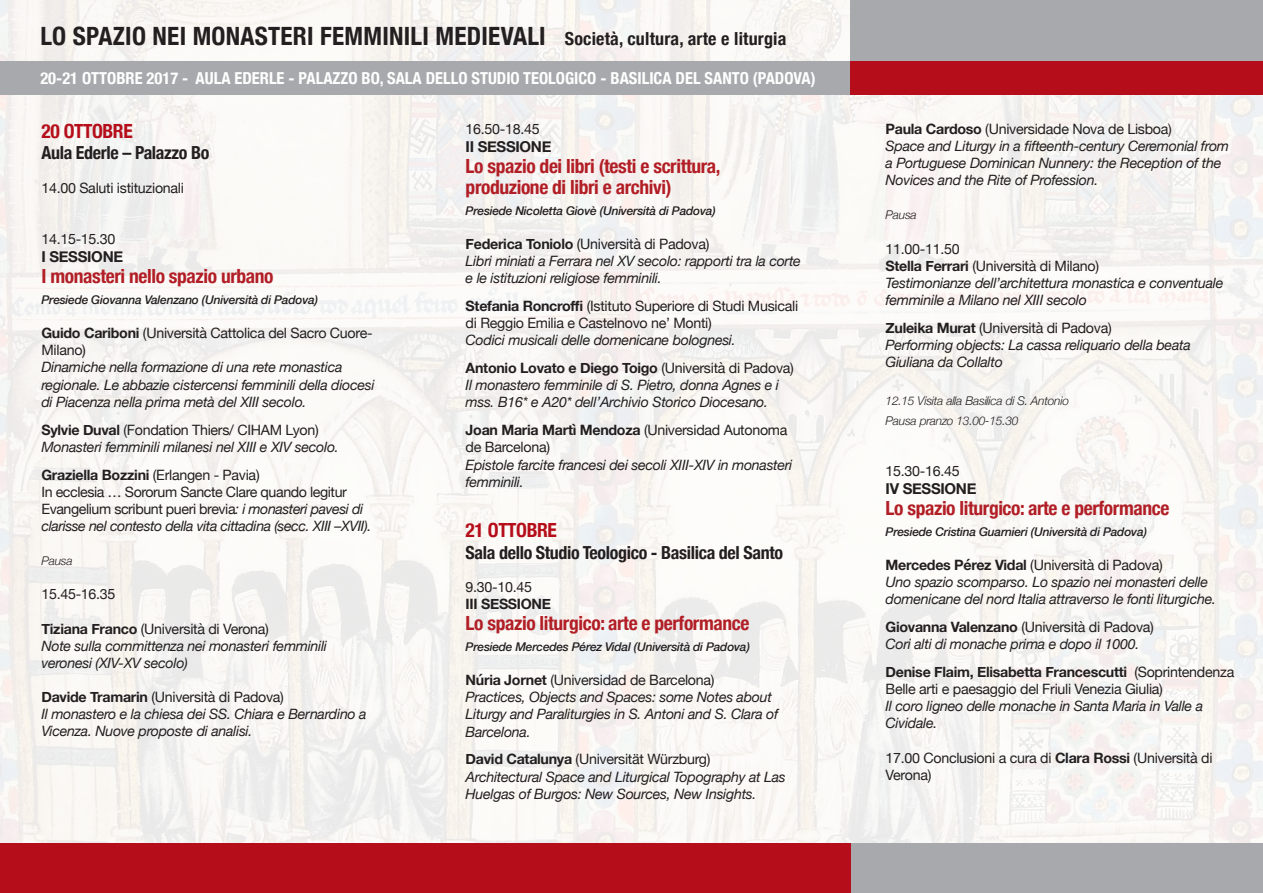
<style>
.page{position:relative;width:1263px;height:893px;background:#fff}
.page>*{position:absolute;margin:0;border:0;box-sizing:border-box;transform-origin:0 0}
.t1{font:700 condensed 25.2px "Helvetica Neue";letter-spacing:.01em;color:#231f20}
.t2{font:700 condensed 19.5px/21px "Helvetica Neue";letter-spacing:-.02em;color:#b21e26}
.t3{font:700 condensed 19.5px "Helvetica Neue";letter-spacing:-.02em;color:#b50e1a}
.t4{font:700 condensed 18px "Helvetica Neue";letter-spacing:-.02em;color:#231f20}
.t5{font:700 condensed 16.5px "Helvetica Neue";color:#fff}
.t6{font:700 15px "Helvetica Neue";letter-spacing:-.02em;color:#231f20}
.t7{font:italic 14.25px/17.1px "Helvetica Neue";letter-spacing:-.02em;color:#231f20}
.t8{font:14.25px/17.1px "Helvetica Neue";letter-spacing:-.02em;color:#231f20}
.t9{font:700 14.25px "Helvetica Neue";letter-spacing:-.02em;color:#231f20}
.t10{font:italic 500 12px "Helvetica Neue";letter-spacing:-.02em;color:#231f20}
.t11{font:italic 300 12px "Helvetica Neue";letter-spacing:-.02em;color:#231f20}
.s1{font-size:18px}
.s2{font-weight:700}
.s3{font-weight:400}
.s4{font-style:normal}
</style>
<div class="page">
<img style="left:0;top:0;width:1263px;height:843px">
<div style="left:842px;top:843px;width:421px;height:50px;background:#a8a9ad"></div>
<div style="left:850px;top:0;width:413px;height:61px;background:#a8a9ad"></div>
<div style="left:0;top:61px;width:850px;height:34px;background:#a8a9ad"></div>
<div style="left:850px;top:61px;width:413px;height:34px;background:#b50e1a"></div>
<div style="left:0;top:843px;width:850px;height:50px;background:#b50e1a"></div>
<p class="t1" style="left:40px;top:15px;width:747px">LO SPAZIO NEI MONASTERI FEMMINILI MEDIEVALI <span class="s1">Società, cultura, arte e liturgia</span></p>
<p class="t5" style="left:40px;top:65px;width:777px">20-21 OTTOBRE 2017 - AULA EDERLE - PALAZZO BO, SALA DELLO STUDIO TEOLOGICO - BASILICA DEL SANTO (PADOVA)</p>
<p class="t3" style="left:41px;top:115px;width:93px">20 OTTOBRE</p>
<p class="t4" style="left:41px;top:138px;width:169px">Aula Ederle – Palazzo Bo</p>
<p class="t8" style="left:41px;top:180px;width:144px">14.00 Saluti istituzionali</p>
<p class="t8" style="left:41px;top:231px;width:76px">14.15-15.30</p>
<p class="t6" style="left:41px;top:245px;width:83px">I SESSIONE</p>
<p class="t2" style="left:41px;top:264px;width:234px">I monasteri nello spazio urbano</p>
<p class="t10" style="left:41px;top:289px;width:278px">Presiede Giovanna Valenzano (Università di Padova)</p>
<p class="t8" style="left:41px;top:325px;width:333px"><span class="s2">Guido Cariboni</span> (Università Cattolica del Sacro Cuore-<br>Milano)</p>
<p class="t7" style="left:41px;top:360px;width:335px">Dinamiche nella formazione di una rete monastica regionale. Le abbazie cistercensi femminili della diocesi di Piacenza nella prima metà del XIII secolo.</p>
<p class="t8" style="left:41px;top:422px;width:279px"><span class="s2">Sylvie Duval</span> (Fondation Thiers/ CIHAM Lyon)</p>
<p class="t7" style="left:41px;top:439px;width:299px">Monasteri femminili milanesi nel XIII e XIV secolo.</p>
<p class="t9" style="left:41px;top:463px;width:220px">Graziella Bozzini <span class="s3">(Erlangen - Pavia)</span></p>
<p class="t7" style="left:41px;top:484px;width:331px"><span class="s4">In ecclesia … Sororum Sancte Clare quando legitur<br>Evangelium scribunt pueri brevia</span>: i monasteri pavesi di clarisse nel contesto della vita cittadina (secc. XIII –XVII).</p>
<p class="t11" style="left:41px;top:551px;width:33px">Pausa</p>
<p class="t8" style="left:41px;top:586px;width:76px">15.45-16.35</p>
<p class="t8" style="left:41px;top:621px;width:229px"><span class="s2">Tiziana Franco</span> (Università di Verona)</p>
<p class="t7" style="left:41px;top:638px;width:287px">Note sulla committenza nei monasteri femminili veronesi (XIV-XV secolo)</p>
<p class="t8" style="left:41px;top:689px;width:244px"><span class="s2">Davide Tramarin</span> (Università di Padova)</p>
<p class="t7" style="left:41px;top:706px;width:327px">Il monastero e la chiesa dei SS. Chiara e Bernardino a<br>Vicenza. Nuove proposte di analisi.</p>
<p class="t8" style="left:466px;top:121px;width:76px">16.50-18.45</p>
<p class="t6" style="left:466px;top:135px;width:87px">II SESSIONE</p>
<p class="t2" style="left:466px;top:154px;width:256px">Lo spazio dei libri (testi e scrittura, produzione di libri e archivi)</p>
<p class="t10" style="left:466px;top:200px;width:252px">Presiede Nicoletta Giovè (Università di Padova)</p>
<p class="t8" style="left:466px;top:236px;width:245px"><span class="s2">Federica Toniolo</span> (Università di Padova)</p>
<p class="t7" style="left:466px;top:253px;width:337px">Libri miniati a Ferrara nel XV secolo: rapporti tra la corte e le istituzioni religiose femminili.</p>
<p class="t8" style="left:466px;top:298px;width:334px"><span class="s2">Stefania Roncroffi</span> (Istituto Superiore di Studi Musicali di Reggio Emilia e Castelnovo ne’ Monti)</p>
<p class="t7" style="left:466px;top:333px;width:272px">Codici musicali delle domenicane bolognesi.</p>
<p class="t9" style="left:466px;top:357px;width:330px">Antonio Lovato e Diego Toigo <span class="s3">(Università di Padova)</span></p>
<p class="t7" style="left:466px;top:378px;width:315px">Il monastero femminile di S. Pietro, donna Agnes e i mss. B16* e A20* dell’Archivio Storico Diocesano.</p>
<p class="t8" style="left:466px;top:423px;width:323px"><span class="s2">Joan Maria Martì Mendoza</span> (Universidad Autonoma de Barcelona)</p>
<p class="t7" style="left:466px;top:457px;width:328px">Epistole farcite francesi dei secoli XIII-XIV in monasteri femminili.</p>
<p class="t3" style="left:466px;top:514px;width:93px">21 OTTOBRE</p>
<p class="t4" style="left:466px;top:537px;width:319px">Sala dello Studio Teologico - Basilica del Santo</p>
<p class="t8" style="left:466px;top:579px;width:68px">9.30-10.45</p>
<p class="t9" style="left:466px;top:593px;width:87px">III SESSIONE</p>
<p class="t2" style="left:466px;top:611px;width:285px">Lo spazio liturgico: arte e performance</p>
<p class="t10" style="left:466px;top:636px;width:286px">Presiede Mercedes Pérez Vidal (Università di Padova)</p>
<p class="t8" style="left:466px;top:672px;width:250px"><span class="s2">Núria Jornet</span> (Universidad de Barcelona)</p>
<p class="t7" style="left:466px;top:690px;width:314px">Practices, Objects and Spaces: some Notes about<br>Liturgy and Paraliturgies in S. Antoni and S. Clara of<br>Barcelona.</p>
<p class="t8" style="left:466px;top:752px;width:246px"><span class="s2">David Catalunya</span> (Universität Würzburg)</p>
<p class="t7" style="left:466px;top:769px;width:322px">Architectural Space and Liturgical Topography at Las<br>Huelgas of Burgos: New Sources, New Insights.</p>
<p class="t8" style="left:885px;top:121px;width:288px"><span class="s2">Paula Cardoso</span> (Universidade Nova de Lisboa)</p>
<p class="t7" style="left:885px;top:138px;width:345px">Space and Liturgy in a fifteenth-century Ceremonial from a Portuguese Dominican Nunnery: the Reception of the<br>Novices and the Rite of Profession.</p>
<p class="t11" style="left:885px;top:206px;width:33px">Pausa</p>
<p class="t8" style="left:885px;top:241px;width:76px">11.00-11.50</p>
<p class="t8" style="left:885px;top:258px;width:215px"><span class="s2">Stella Ferrari</span> (Università di Milano)</p>
<p class="t7" style="left:885px;top:275px;width:339px">Testimonianze dell’architettura monastica e conventuale femminile a Milano nel XIII secolo</p>
<p class="t8" style="left:885px;top:320px;width:228px"><span class="s2">Zuleika Murat</span> (Università di Padova)</p>
<p class="t7" style="left:885px;top:337px;width:307px">Performing objects: La cassa reliquario della beata<br>Giuliana da Collalto</p>
<p class="t11" style="left:885px;top:391px;width:185px">12.15 Visita alla Basilica di S. Antonio</p>
<p class="t11" style="left:885px;top:411px;width:134px">Pausa pranzo 13.00-15.30</p>
<p class="t8" style="left:885px;top:463px;width:76px">15.30-16.45</p>
<p class="t6" style="left:885px;top:477px;width:92px">IV SESSIONE</p>
<p class="t2" style="left:885px;top:496px;width:285px">Lo spazio liturgico: arte e performance</p>
<p class="t10" style="left:885px;top:521px;width:263px">Presiede Cristina Guarnieri (Università di Padova)</p>
<p class="t8" style="left:885px;top:557px;width:279px"><span class="s2">Mercedes Pérez Vidal</span> (Università di Padova)</p>
<p class="t7" style="left:885px;top:574px;width:332px">Uno spazio scomparso. Lo spazio nei monasteri delle domenicane del nord Italia attraverso le fonti liturgiche.</p>
<p class="t8" style="left:885px;top:619px;width:270px"><span class="s2">Giovanna Valenzano</span> (Università di Padova)</p>
<p class="t7" style="left:885px;top:636px;width:255px">Cori alti di monache prima e dopo il 1000.</p>
<p class="t8" style="left:885px;top:664px;width:350px"><span class="s2">Denise Flaim, Elisabetta Francescutti</span> (Soprintendenza<br>Belle arti e paesaggio del Friuli Venezia Giulia)</p>
<p class="t7" style="left:885px;top:699px;width:319px">Il coro ligneo delle monache in Santa Maria in Valle a<br>Cividale.</p>
<p class="t8" style="left:885px;top:750px;width:328px">17.00 Conclusioni a cura di <span class="s2">Clara Rossi</span> (Università di<br>Verona)</p>
</div>
